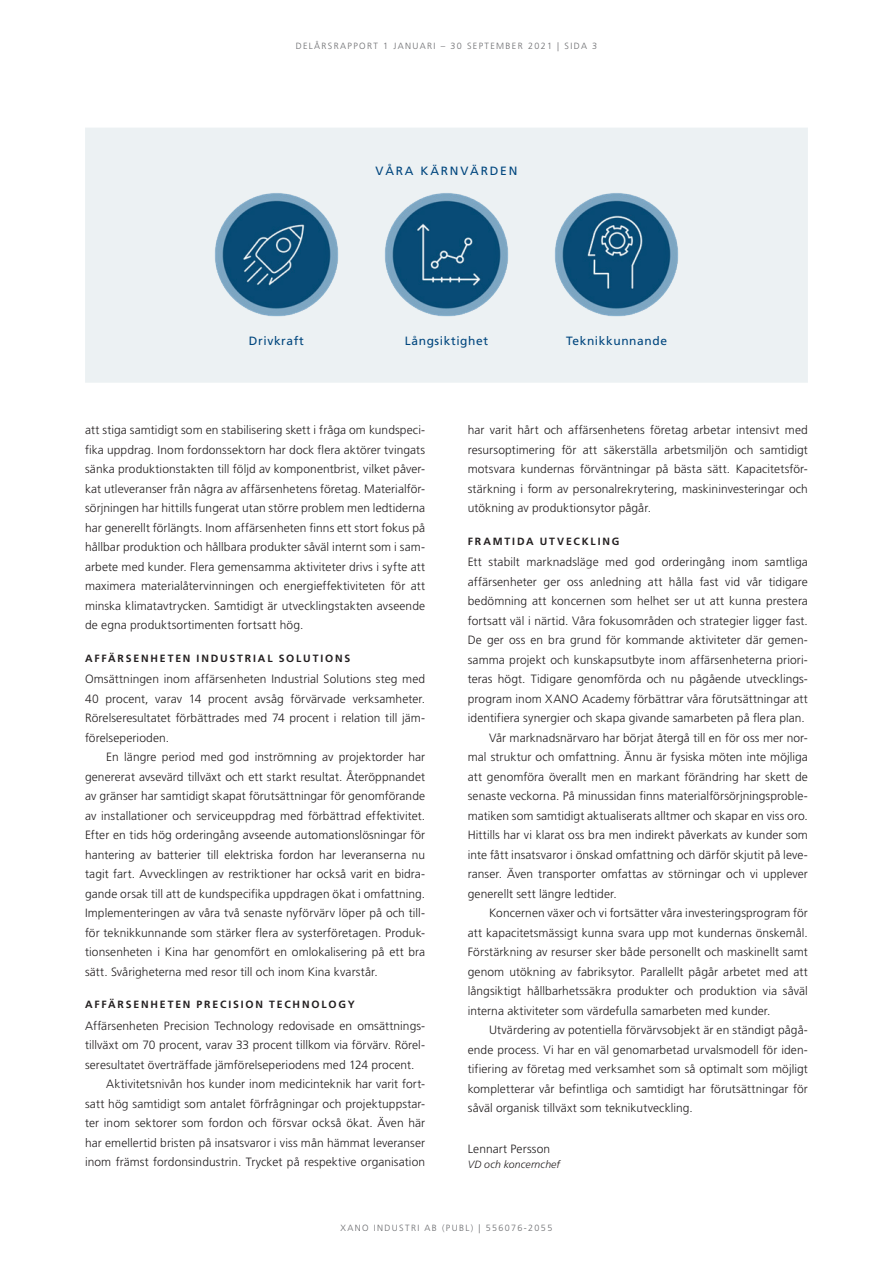
<style>
.page{position:relative;width:893px;height:1263px;background:#fff}
.page>*{position:absolute;margin:0;border:0;box-sizing:border-box;transform-origin:0 0}
.t1{font:300 12px/19.5px "Frutiger";letter-spacing:.005em;color:#231f20;text-align:justify}
.t2{font:12px "Frutiger";letter-spacing:.05em;color:#00467e}
.t3{font:12px "Frutiger";letter-spacing:.15em;color:#00467e}
.t4{font:700 10.5px "Frutiger";letter-spacing:.175em;color:#231f20}
.t5{font:italic 300 10.5px "Frutiger";letter-spacing:.015em;color:#231f20}
.t6{font:300 9px "Frutiger";letter-spacing:.15em;color:#6c6d70}
</style>
<div class="page">
<div style="left:85px;top:128px;width:723px;height:255px;background:#ecf1f3"></div>
<img style="left:209px;top:187px;width:135px;height:135px">
<img style="left:379px;top:187px;width:135px;height:135px">
<img style="left:549px;top:187px;width:135px;height:135px">
<p class="t6" style="left:296px;top:41px;width:303px">DELÅRSRAPPORT 1 JANUARI – 30 SEPTEMBER 2021 | SIDA 3</p>
<p class="t3" style="left:376px;top:163px;width:143px">VÅRA KÄRNVÄRDEN</p>
<p class="t2" style="left:249px;top:333px;width:56px">Drivkraft</p>
<p class="t2" style="left:405px;top:333px;width:85px">Långsiktighet</p>
<p class="t2" style="left:566px;top:333px;width:102px">Teknikkunnande</p>
<p class="t1" style="left:85px;top:420px;width:342px">att stiga samtidigt som en stabilisering skett i fråga om kundspeci&shy;fika uppdrag. Inom fordonssektorn har dock flera aktörer tvingats sänka produktionstakten till följd av komponentbrist, vilket påver&shy;kat utleveranser från några av affärsenhetens företag. Materialför&shy;sörjningen har hittills fungerat utan större problem men ledtiderna har generellt förlängts. Inom affärsenheten finns ett stort fokus på hållbar produktion och hållbara produkter såväl internt som i sam&shy;arbete med kunder. Flera gemensamma aktiviteter drivs i syfte att maximera materialåtervinningen och energieffektiviteten för att minska klimatavtrycken. Samtidigt är utvecklingstakten avseende de egna produktsortimenten fortsatt hög.</p>
<p class="t4" style="left:85px;top:652px;width:267px">AFFÄRSENHETEN INDUSTRIAL SOLUTIONS</p>
<p class="t1" style="left:85px;top:669px;width:342px">Omsättningen inom affärsenheten Industrial Solutions steg med 40 procent, varav 14 procent avsåg förvärvade verksamheter.<br>Rörelseresultatet förbättrades med 74 procent i relation till jäm&shy;förelseperioden.</p>
<p class="t1" style="left:85px;top:747px;width:342px;text-indent:21px">En längre period med god inströmning av projektorder har genererat avsevärd tillväxt och ett starkt resultat. Återöppnandet av gränser har samtidigt skapat förutsättningar för genomförande av installationer och serviceuppdrag med förbättrad effektivitet.<br>Efter en tids hög orderingång avseende automationslösningar för hantering av batterier till elektriska fordon har leveranserna nu tagit fart. Avvecklingen av restriktioner har också varit en bidra&shy;gande orsak till att de kundspecifika uppdragen ökat i omfattning.<br>Implementeringen av våra två senaste nyförvärv löper på och till&shy;för teknikkunnande som stärker flera av systerföretagen. Produk&shy;tionsenheten i Kina har genomfört en omlokalisering på ett bra sätt. Svårigheterna med resor till och inom Kina kvarstår.</p>
<p class="t4" style="left:85px;top:998px;width:271px">AFFÄRSENHETEN PRECISION TECHNOLOGY</p>
<p class="t1" style="left:85px;top:1016px;width:342px">Affärsenheten Precision Technology redovisade en omsättnings-</p>
<p class="t1" style="left:85px;top:1035px;width:342px">tillväxt om 70 procent, varav 33 procent tillkom via förvärv. Rörel-</p>
<p class="t1" style="left:85px;top:1055px;width:331px">seresultatet överträffade jämförelseperiodens med 124 procent.</p>
<p class="t1" style="left:106px;top:1074px;width:320px">Aktivitetsnivån hos kunder inom medicinteknik har varit fort-</p>
<p class="t1" style="left:85px;top:1094px;width:342px">satt hög samtidigt som antalet förfrågningar och projektuppstar-</p>
<p class="t1" style="left:85px;top:1113px;width:342px">ter inom sektorer som fordon och försvar också ökat. Även här</p>
<p class="t1" style="left:85px;top:1133px;width:342px">har emellertid bristen på insatsvaror i viss mån hämmat leveranser</p>
<p class="t1" style="left:85px;top:1152px;width:342px">inom främst fordonsindustrin. Trycket på respektive organisation</p>
<p class="t1" style="left:468px;top:420px;width:342px">har varit hårt och affärsenhetens företag arbetar intensivt med resursoptimering för att säkerställa arbetsmiljön och samtidigt motsvara kundernas förväntningar på bästa sätt. Kapacitetsför&shy;stärkning i form av personalrekrytering, maskininvesteringar och utökning av produktionsytor pågår.</p>
<p class="t4" style="left:468px;top:535px;width:153px">FRAMTIDA UTVECKLING</p>
<p class="t1" style="left:468px;top:552px;width:342px">Ett stabilt marknadsläge med god orderingång inom samtliga</p>
<p class="t1" style="left:468px;top:572px;width:342px">affärsenheter ger oss anledning att hålla fast vid vår tidigare</p>
<p class="t1" style="left:468px;top:591px;width:342px">bedömning att koncernen som helhet ser ut att kunna prestera</p>
<p class="t1" style="left:468px;top:611px;width:342px">fortsatt väl i närtid. Våra fokusområden och strategier ligger fast.</p>
<p class="t1" style="left:468px;top:630px;width:342px">De ger oss en bra grund för kommande aktiviteter där gemen-</p>
<p class="t1" style="left:468px;top:650px;width:342px">samma projekt och kunskapsutbyte inom affärsenheterna priori-</p>
<p class="t1" style="left:468px;top:669px;width:342px">teras högt. Tidigare genomförda och nu pågående utvecklings-</p>
<p class="t1" style="left:468px;top:689px;width:342px">program inom XANO Academy förbättrar våra förutsättningar att</p>
<p class="t1" style="left:468px;top:708px;width:339px">identifiera synergier och skapa givande samarbeten på flera plan.</p>
<p class="t1" style="left:489px;top:728px;width:320px">Vår marknadsnärvaro har börjat återgå till en för oss mer nor-</p>
<p class="t1" style="left:468px;top:747px;width:342px">mal struktur och omfattning. Ännu är fysiska möten inte möjliga</p>
<p class="t1" style="left:468px;top:767px;width:342px">att genomföra överallt men en markant förändring har skett de</p>
<p class="t1" style="left:468px;top:786px;width:342px">senaste veckorna. På minussidan finns materialförsörjningsproble-</p>
<p class="t1" style="left:468px;top:806px;width:342px">matiken som samtidigt aktualiserats alltmer och skapar en viss oro.</p>
<p class="t1" style="left:468px;top:825px;width:342px">Hittills har vi klarat oss bra men indirekt påverkats av kunder som</p>
<p class="t1" style="left:468px;top:845px;width:342px">inte fått insatsvaror i önskad omfattning och därför skjutit på leve-</p>
<p class="t1" style="left:468px;top:864px;width:342px">ranser. Även transporter omfattas av störningar och vi upplever</p>
<p class="t1" style="left:468px;top:884px;width:151px">generellt sett längre ledtider.</p>
<p class="t1" style="left:489px;top:903px;width:320px">Koncernen växer och vi fortsätter våra investeringsprogram för</p>
<p class="t1" style="left:468px;top:923px;width:342px">att kapacitetsmässigt kunna svara upp mot kundernas önskemål.</p>
<p class="t1" style="left:468px;top:942px;width:342px">Förstärkning av resurser sker både personellt och maskinellt samt</p>
<p class="t1" style="left:468px;top:962px;width:342px">genom utökning av fabriksytor. Parallellt pågår arbetet med att</p>
<p class="t1" style="left:468px;top:981px;width:342px">långsiktigt hållbarhetssäkra produkter och produktion via såväl</p>
<p class="t1" style="left:468px;top:1001px;width:304px">interna aktiviteter som värdefulla samarbeten med kunder.</p>
<p class="t1" style="left:489px;top:1020px;width:320px">Utvärdering av potentiella förvärvsobjekt är en ständigt pågå-</p>
<p class="t1" style="left:468px;top:1040px;width:342px">ende process. Vi har en väl genomarbetad urvalsmodell för iden-</p>
<p class="t1" style="left:468px;top:1059px;width:342px">tifiering av företag med verksamhet som så optimalt som möjligt</p>
<p class="t1" style="left:468px;top:1079px;width:342px">kompletterar vår befintliga och samtidigt har förutsättningar för</p>
<p class="t1" style="left:468px;top:1098px;width:227px">såväl organisk tillväxt som teknikutveckling.</p>
<p class="t1" style="left:468px;top:1139px;width:84px">Lennart Persson</p>
<p class="t5" style="left:468px;top:1158px;width:94px">VD och koncernchef</p>
<p class="t6" style="left:341px;top:1223px;width:213px">XANO INDUSTRI AB (PUBL) | 556076-2055</p>
</div>
